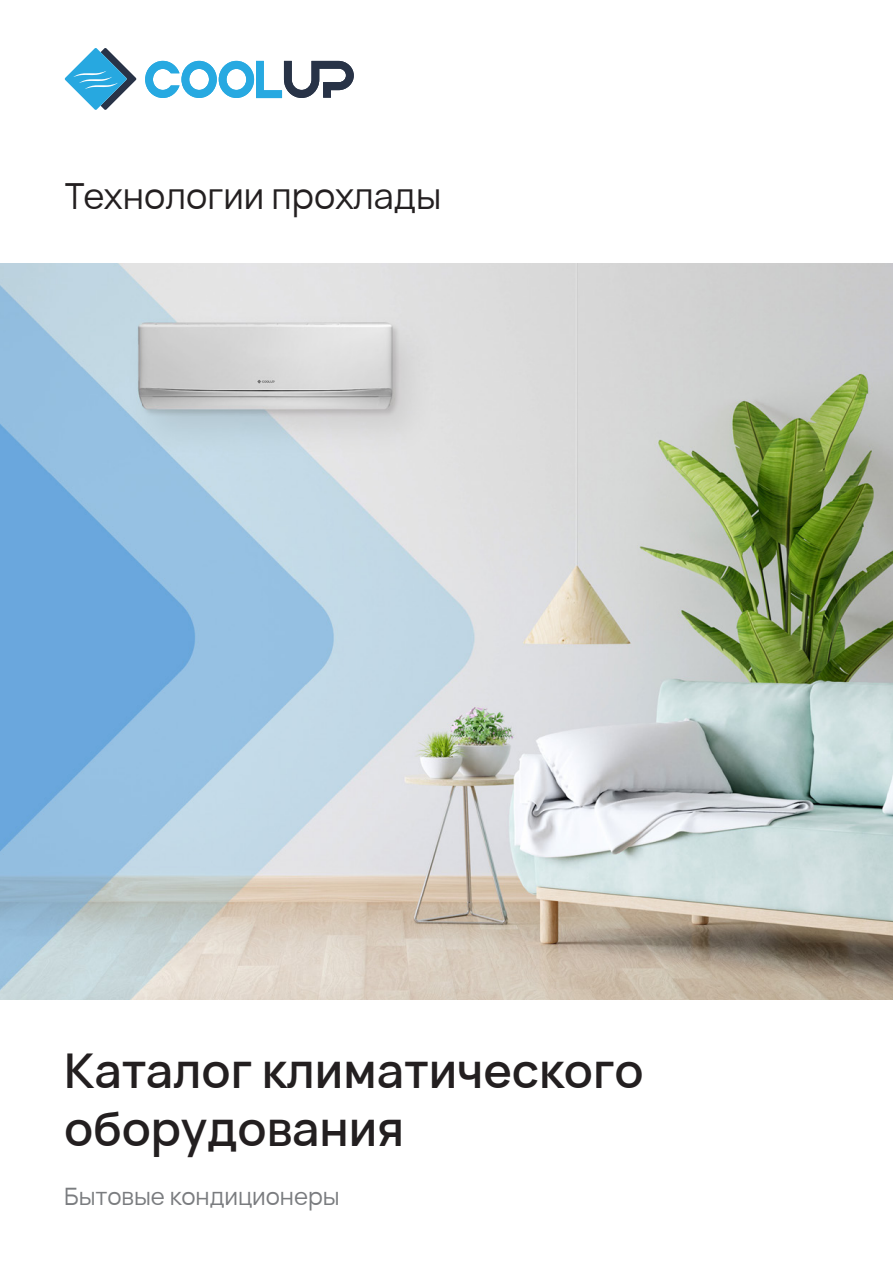
<style>
.page{position:relative;width:893px;height:1263px;background:#fff}
.page>*{position:absolute;margin:0;border:0;box-sizing:border-box;transform-origin:0 0}
.t1{font:600 48px/57.6px "Vela Sans";color:#231f20}
.t2{font:36px "Vela Sans";color:#231f20}
.t3{font:24px "Vela Sans";color:#7a7c7f}
</style>
<div class="page">
<img style="left:0;top:263px;width:893px;height:737px">
<svg style="left:145px;top:61px;width:209px;height:37px"></svg>
<svg style="left:65px;top:48px;width:71px;height:62px"></svg>
<p class="t2" style="left:65px;top:169px;width:378px">Технологии прохлады</p>
<p class="t1" style="left:64px;top:1038px;width:581px">Каталог климатического оборудования</p>
<p class="t3" style="left:64px;top:1178px;width:277px">Бытовые кондиционеры</p>
</div>
